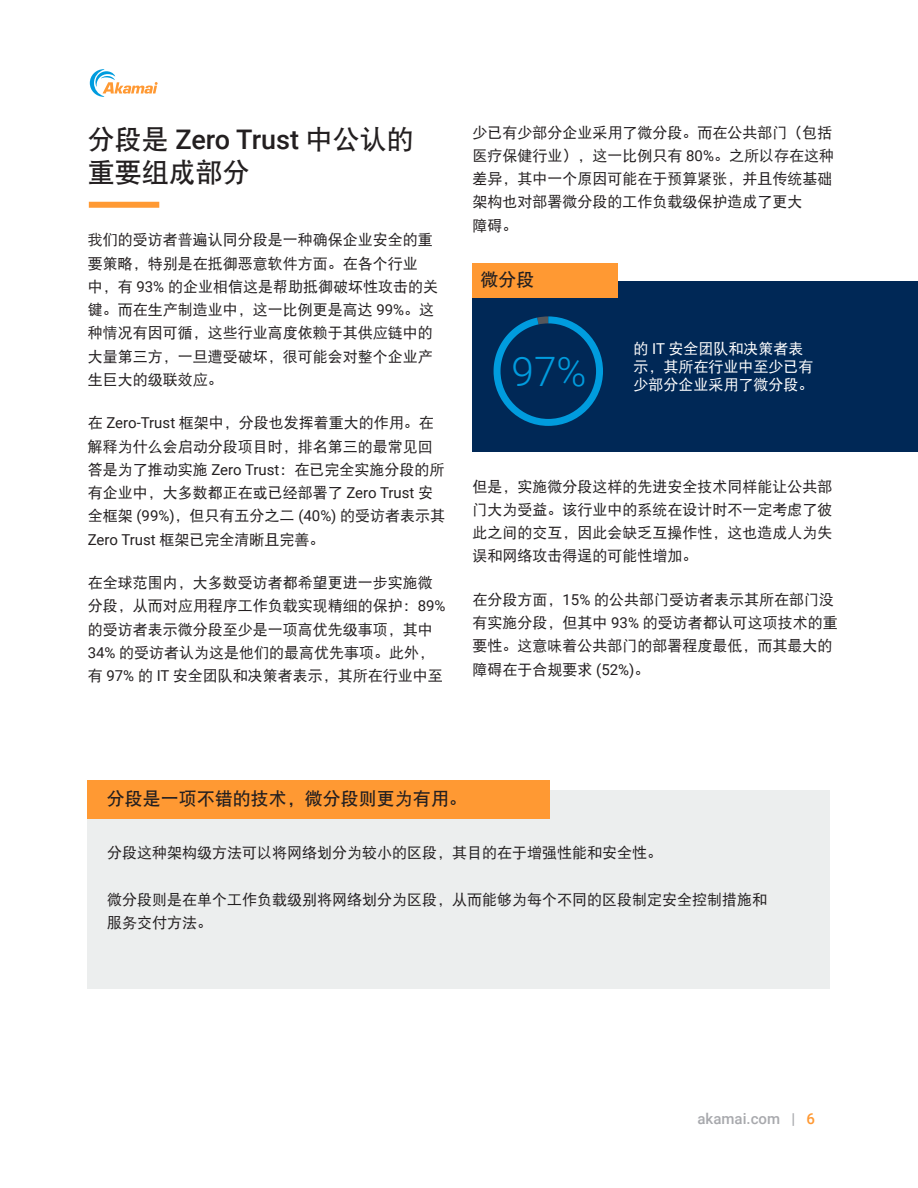
<style>
.page{position:relative;width:918px;height:1188px;background:#fff}
.page>*{position:absolute;margin:0;border:0;box-sizing:border-box;transform-origin:0 0}
.H1-_Double_Column_Orange_Bar{font:300 40.5px "Roboto";color:#009cde}
.H1-_Double_Column_Orange_Bar-2{font:27px/33px "DFP Hei W7";color:#231f20}
.t1{font:18px "DFP Hei W7";color:#231f20}
.Body{font:15px/23.2px "DFP Hei W5";color:#231f20}
.Body_Text{font:15px/23.2px "DFP Hei W5";color:#231f20}
.Body-2{font:15px/18px "DFP Hei W5";color:#fff}
.t2{font:500 15px "Roboto";color:#a8a9ad}
.s1{font-family:"Roboto";font-weight:500}
.s2{font-family:"Roboto"}
.s3{color:#f93}
</style>
<div class="page">
<svg style="left:90px;top:69px;width:68px;height:28px"></svg>
<div style="left:89px;top:202px;width:70px;height:6px;background:#f93"></div>
<div style="left:87px;top:790px;width:743px;height:199px;background:#eceeee"></div>
<div style="left:87px;top:780px;width:463px;height:38px;background:#f93"></div>
<div style="left:472px;top:281px;width:446px;height:170px;background:#002856"></div>
<div style="left:472px;top:264px;width:146px;height:34px;background:#f93"></div>
<svg style="left:494px;top:316px;width:109px;height:110px"></svg>
<p class="H1-_Double_Column_Orange_Bar-2" style="left:88px;top:122px;width:328px">分段是 <span class="s1">Zero Trust</span> 中公认的重要组成部分</p>
<p class="Body" style="left:88px;top:228px;width:352px">我们的受访者普遍认同分段是一种确保企业安全的重要策略，特别是在抵御恶意软件方面。在各个行业<br>中，有 <span class="s2">93%</span> 的企业相信这是帮助抵御破坏性攻击的关键。而在生产制造业中，这一比例更是高达 <span class="s2">99%</span>。这种情况有因可循，这些行业高度依赖于其供应链中的大量第三方，一旦遭受破坏，很可能会对整个企业产生巨大的级联效应。</p>
<p class="Body" style="left:88px;top:411px;width:359px">在 <span class="s2">Zero-Trust</span> 框架中，分段也发挥着重大的作用。在解释为什么会启动分段项目时，排名第三的最常见回答是为了推动实施 <span class="s2">Zero Trust</span>：在已完全实施分段的所有企业中，大多数都正在或已经部署了 <span class="s2">Zero Trust</span> 安全框架 <span class="s2">(99%)</span>，但只有五分之二 <span class="s2">(40%)</span> 的受访者表示其<br><span class="s2">Zero Trust</span> 框架已完全清晰且完善。</p>
<p class="Body" style="left:88px;top:571px;width:359px">在全球范围内，大多数受访者都希望更进一步实施微分段，从而对应用程序工作负载实现精细的保护：<span class="s2">89%</span>的受访者表示微分段至少是一项高优先级事项，其中<br><span class="s2">34%</span> 的受访者认为这是他们的最高优先事项。此外，有 <span class="s2">97%</span> 的 <span class="s2">IT</span> 安全团队和决策者表示，其所在行业中至</p>
<p class="Body" style="left:472px;top:120px;width:363px">少已有少部分企业采用了微分段。而在公共部门（包括医疗保健行业），这一比例只有 <span class="s2">80%</span>。之所以存在这种差异，其中一个原因可能在于预算紧张，并且传统基础架构也对部署微分段的工作负载级保护造成了更大<br>障碍。</p>
<h1 class="t1" style="left:481px;top:270px;width:55px">微分段</h1>
<p class="H1-_Double_Column_Orange_Bar" style="left:512px;top:343px;width:76px">97%</p>
<p class="Body-2" style="left:633px;top:340px;width:181px">的 <span class="s2">IT</span> 安全团队和决策者表示，其所在行业中至少已有</p>
<p class="Body-2" style="left:633px;top:376px;width:181px">少部分企业采用了微分段。</p>
<p class="Body" style="left:472px;top:474px;width:361px;text-align:justify">但是，实施微分段这样的先进安全技术同样能让公共部门大为受益。该行业中的系统在设计时不一定考虑了彼此之间的交互，因此会缺乏互操作性，这也造成人为失误和网络攻击得逞的可能性增加。</p>
<p class="Body" style="left:472px;top:588px;width:367px">在分段方面，<span class="s2">15%</span> 的公共部门受访者表示其所在部门没有实施分段，但其中 <span class="s2">93%</span> 的受访者都认可这项技术的重要性。这意味着公共部门的部署程度最低，而其最大的障碍在于合规要求 <span class="s2">(52%)</span>。</p>
<h1 class="t1" style="left:107px;top:788px;width:361px">分段是一项不错的技术，微分段则更为有用。</h1>
<p class="Body_Text" style="left:107px;top:841px;width:556px">分段这种架构级方法可以将网络划分为较小的区段，其目的在于增强性能和安全性。</p>
<p class="Body_Text" style="left:107px;top:887px;width:661px">微分段则是在单个工作负载级别将网络划分为区段，从而能够为每个不同的区段制定安全控制措施和服务交付方法。</p>
<p class="t2" style="left:698px;top:1109px;width:119px">akamai.com | <span class="s3">6</span></p>
</div>
